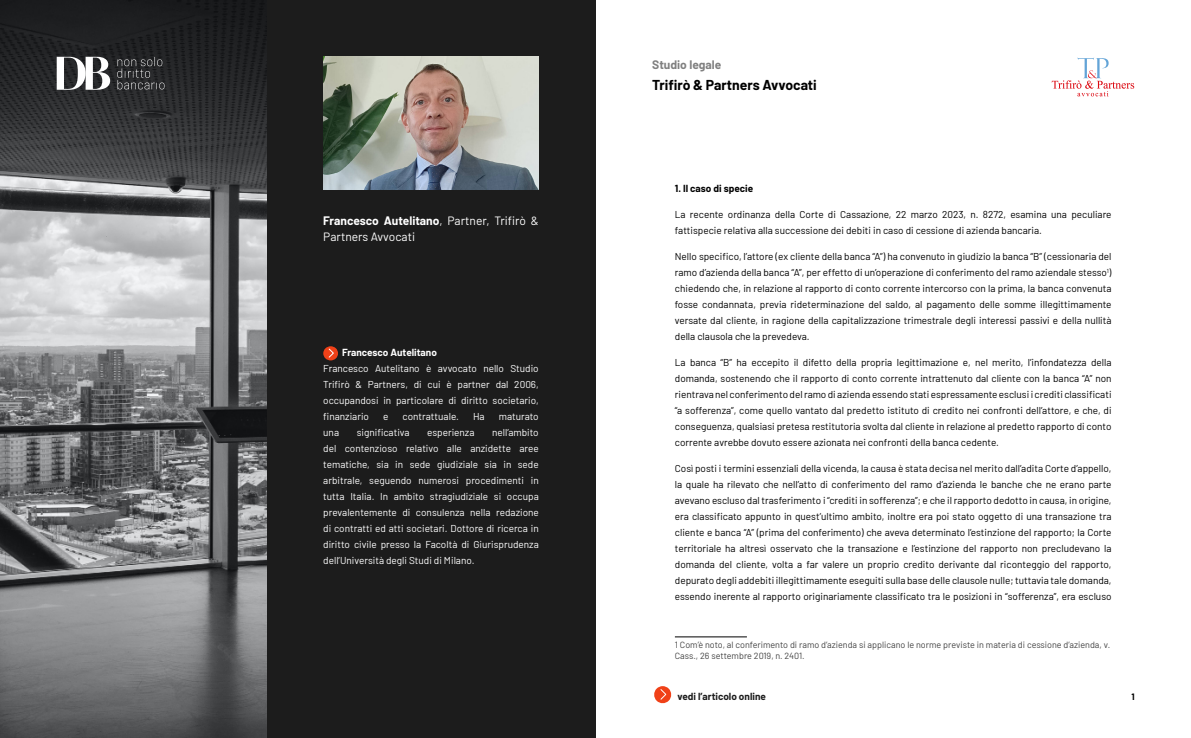
<style>
.page{position:relative;width:1191px;height:738px;background:#fff}
.page>*{position:absolute;margin:0;border:0;box-sizing:border-box;transform-origin:0 0}
.t1{font:700 14px "Barlow";color:#000}
.t2{font:12px/16px "Barlow";color:#fff}
.t3{font:700 12px "Barlow";color:#808080}
.t4{font:10px/16px "Barlow";color:#000;text-align:justify}
.t5{font:10px/16px "Barlow";color:#fff;text-align:justify}
.t6{font:700 10px "Barlow";color:#1c1c1c}
.t7{font:700 10px "Barlow";color:#fff}
.t8{font:700 10px "Barlow";color:#000}
.t9{font:9px/10.8px "Barlow";color:#444}
.t10{font:700 9px "Barlow";color:#000}
.s1{font-weight:700}
</style>
<div class="page">
<svg style="left:654px;top:686px;width:18px;height:17px"></svg>
<svg style="left:1051px;top:57px;width:83px;height:39px"></svg>
<img style="left:0;top:0;width:266px;height:737px">
<div style="left:266px;top:0;width:329px;height:737px;background:#1c1c1c"></div>
<img style="left:323px;top:57px;width:216px;height:132px">
<hr style="left:675px;top:636px;width:72px;height:1px;background:#000">
<svg style="left:323px;top:346px;width:15px;height:14px"></svg>
<svg style="left:117px;top:57px;width:47px;height:32px;background:#3b3c3e"></svg>
<svg style="left:57px;top:57px;width:53px;height:33px"></svg>
<p class="t2" style="left:323px;top:211px;width:217px"><span class="s1">Francesco Autelitano</span>, Partner, Trifirò &amp;<br>Partners Avvocati</p>
<p class="t7" style="left:342px;top:345px;width:96px">Francesco Autelitano</p>
<p class="t5" style="left:323px;top:359px;width:217px">Francesco Autelitano è avvocato nello Studio Trifirò &amp; Partners, di cui è partner dal 2006, occupandosi in particolare di diritto societario, finanziario</p>
<p class="t5" style="left:383px;top:407px;width:7px">e</p>
<p class="t5" style="left:402px;top:407px;width:58px">contrattuale.</p>
<p class="t5" style="left:473px;top:407px;width:13px">Ha</p>
<p class="t5" style="left:499px;top:407px;width:41px">maturato</p>
<p class="t5" style="left:323px;top:423px;width:217px;text-indent:169px">nell’ambito del contenzioso relativo alle anzidette aree tematiche, sia in sede giudiziale sia in sede arbitrale, seguendo numerosi procedimenti in tutta Italia. In ambito stragiudiziale si occupa prevalentemente di consulenza nella redazione di contratti ed atti societari. Dottore di ricerca in diritto civile presso la Facoltà di Giurisprudenza dell’Università degli Studi di Milano.</p>
<p class="t5" style="left:323px;top:423px;width:17px">una</p>
<p class="t5" style="left:357px;top:423px;width:54px">significativa</p>
<p class="t5" style="left:427px;top:423px;width:49px">esperienza</p>
<p class="t3" style="left:652px;top:55px;width:71px">Studio legale</p>
<h1 class="t1" style="left:652px;top:75px;width:166px">Trifirò &amp; Partners Avvocati</h1>
<p class="t8" style="left:675px;top:181px;width:80px">1. Il caso di specie</p>
<p class="t4" style="left:675px;top:205px;width:438px">La recente ordinanza della Corte di Cassazione, 22 marzo 2023, n. 8272, esamina una peculiare fattispecie relativa alla successione dei debiti in caso di cessione di azienda bancaria.</p>
<p class="t4" style="left:675px;top:247px;width:438px">Nello specifico, l’attore (ex cliente della banca “A”) ha convenuto in giudizio la banca “B” (cessionaria del ramo d’azienda della banca “A”, per effetto di un’operazione di conferimento del ramo aziendale stesso<sup>1</sup>) chiedendo che, in relazione al rapporto di conto corrente intercorso con la prima, la banca convenuta fosse condannata, previa rideterminazione del saldo, al pagamento delle somme illegittimamente versate dal cliente, in ragione della capitalizzazione trimestrale degli interessi passivi e della nullità della clausola che la prevedeva.</p>
<p class="t4" style="left:675px;top:353px;width:438px">La banca “B” ha eccepito il difetto della propria legittimazione e, nel merito, l’infondatezza della domanda, sostenendo che il rapporto di conto corrente intrattenuto dal cliente con la banca “A” non rientrava nel conferimento del ramo di azienda essendo stati espressamente esclusi i crediti classificati “a sofferenza”, come quello vantato dal predetto istituto di credito nei confronti dell’attore, e che, di conseguenza, qualsiasi pretesa restitutoria svolta dal cliente in relazione al predetto rapporto di conto corrente avrebbe dovuto essere azionata nei confronti della banca cedente.</p>
<p class="t4" style="left:675px;top:459px;width:438px">Così posti i termini essenziali della vicenda, la causa è stata decisa nel merito dall’adita Corte d’appello, la quale ha rilevato che nell’atto di conferimento del ramo d’azienda le banche che ne erano parte avevano escluso dal trasferimento i “crediti in sofferenza”; e che il rapporto dedotto in causa, in origine, era classificato appunto in quest’ultimo ambito, inoltre era poi stato oggetto di una transazione tra cliente e banca “A” (prima del conferimento) che aveva determinato l’estinzione del rapporto; la Corte territoriale ha altresì osservato che la transazione e l’estinzione del rapporto non precludevano la domanda del cliente, volta a far valere un proprio credito derivante dal riconteggio del rapporto, depurato degli addebiti illegittimamente eseguiti sulla base delle clausole nulle; tuttavia tale domanda, essendo inerente al rapporto originariamente classificato tra le posizioni in “sofferenza”, era escluso</p>
<p class="t9" style="left:675px;top:638px;width:437px">1 Com’è noto, al conferimento di ramo d’azienda si applicano le norme previste in materia di cessione d’azienda, v.<br>Cass., 26 settembre 2019, n. 2401.</p>
<p class="t6" style="left:677px;top:688px;width:90px">vedi l’articolo online</p>
<p class="t10" style="left:1131px;top:689px;width:5px">1</p>
</div>
